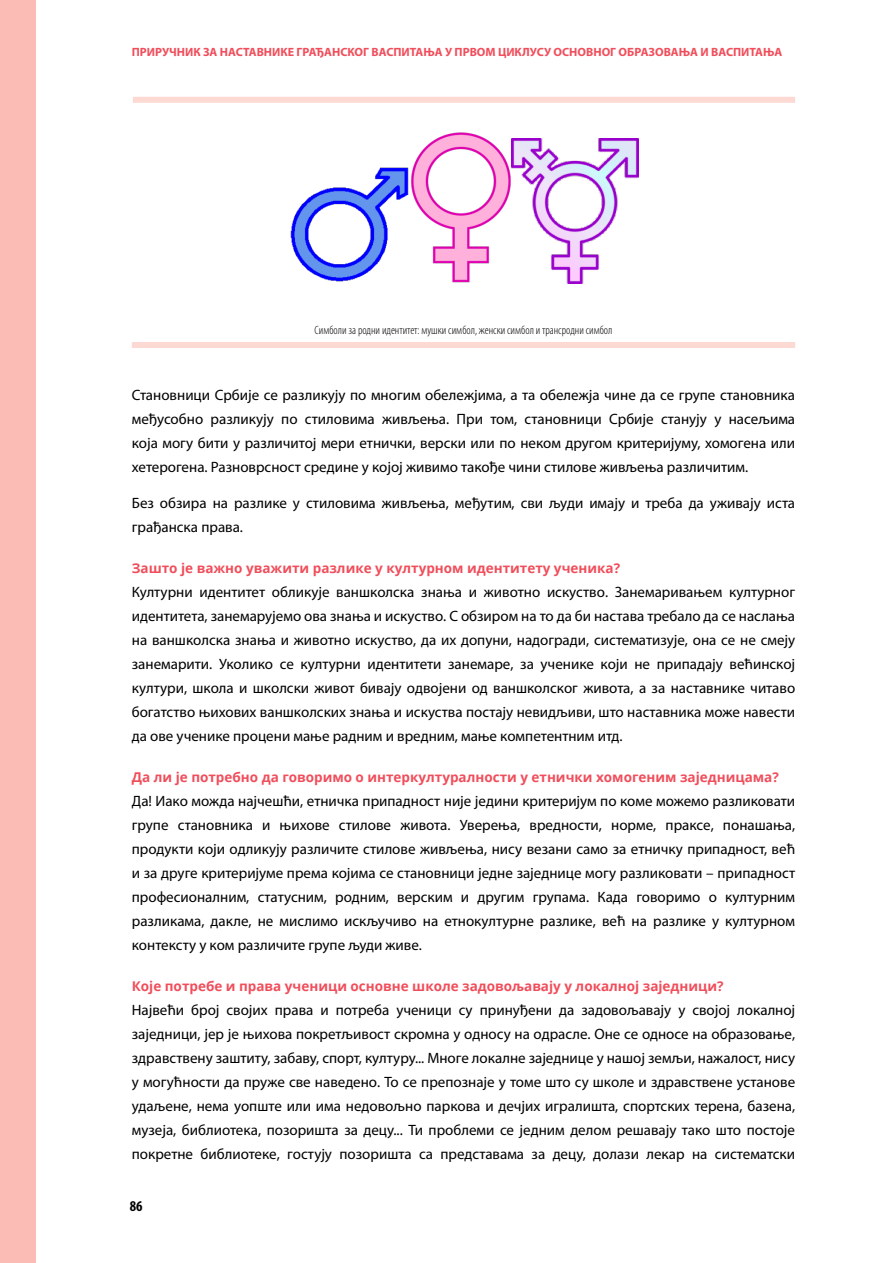
<style>
.page{position:relative;width:893px;height:1263px;background:#fff}
.page>*{position:absolute;margin:0;border:0;box-sizing:border-box;transform-origin:0 0}
.t1{font:15px/24px "Myriad Pro";color:#000;text-align:justify}
.t2{font:700 condensed 15px "Myriad Pro";color:#000}
.t3{font:700 13.5px "Open Sans";color:#f04e5b}
.t4{font:700 12px "Myriad Pro";color:#f04e5b}
.t5{font:300 condensed 12px "Myriad Pro";color:#000}
</style>
<div class="page">
<div style="left:0;top:0;width:35px;height:1263px;background:#fabcb4"></div>
<div style="left:133px;top:97px;width:662px;height:6px;background:#fcd9d2"></div>
<div style="left:132px;top:342px;width:663px;height:6px;background:#fcd9d2"></div>
<img style="left:290px;top:167px;width:119px;height:115px">
<img style="left:411px;top:132px;width:101px;height:151px">
<img style="left:512px;top:138px;width:126px;height:145px">
<p class="t4" style="left:132px;top:45px;width:652px">ПРИРУЧНИК ЗА НАСТАВНИКЕ ГРАЂАНСКОГ ВАСПИТАЊА У ПРВОМ ЦИКЛУСУ ОСНОВНОГ ОБРАЗОВАЊА И ВАСПИТАЊА</p>
<p class="t5" style="left:315px;top:323px;width:299px">Симболи за родни идентитет: мушки симбол, женски симбол и трансродни симбол</p>
<p class="t1" style="left:132px;top:383px;width:665px">Становници Србије се разликују по многим обележјима, а та обележја чине да се групе становника међусобно разликују по стиловима живљења. При том, становници Србије станују у насељима која могу бити у различитој мери етнички, верски или по неком другом критеријуму, хомогена или хетерогена. Разноврсност средине у којој живимо такође чини стилове живљења различитим.</p>
<p class="t1" style="left:132px;top:491px;width:665px">Без обзира на разлике у стиловима живљења, међутим, сви људи имају и треба да уживају иста грађанска права.</p>
<p class="t3" style="left:132px;top:559px;width:490px">Зашто је важно уважити разлике у културном идентитету ученика?</p>
<p class="t1" style="left:132px;top:580px;width:665px">Културни идентитет обликује ваншколска знања и животно искуство. Занемаривањем културног идентитета, занемарујемо ова знања и искуство. С обзиром на то да би настава требало да се наслања на ваншколска знања и животно искуство, да их допуни, надогради, систематизује, она се не смеју занемарити. Уколико се културни идентитети занемаре, за ученике који не припадају већинској култури, школа и школски живот бивају одвојени од ваншколског живота, а за наставнике читаво богатство њихових ваншколских знања и искуства постају невидљиви, што наставника може навести да ове ученике процени мање радним и вредним, мање компетентним итд.</p>
<p class="t3" style="left:132px;top:767px;width:648px">Да ли је потребно да говоримо о интеркултуралности у етнички хомогеним заједницама?</p>
<p class="t1" style="left:132px;top:789px;width:665px">Да! Иако можда најчешћи, етничка припадност није једини критеријум по коме можемо разликовати групе становника и њихове стилове живота. Уверења, вредности, норме, праксе, понашања, продукти који одликују различите стилове живљења, нису везани само за етничку припадност, већ и за друге критеријуме према којима се становници једне заједнице могу разликовати – припадност професионалним, статусним, родним, верским и другим групама. Када говоримо о културним разликама, дакле, не мислимо искључиво на етнокултурне разлике, већ на разлике у културном контексту у ком различите групе људи живе.</p>
<p class="t3" style="left:132px;top:976px;width:593px">Које потребе и права ученици основне школе задовољавају у локалној заједници?</p>
<p class="t1" style="left:132px;top:998px;width:665px">Највећи број својих права и потреба ученици су принуђени да задовољавају у својој локалној заједници, јер је њихова покретљивост скромна у односу на одрасле. Оне се односе на образовање, здравствену заштиту, забаву, спорт, културу... Многе локалне заједнице у нашој земљи, нажалост, нису у могућности да пруже све наведено. То се препознаје у томе што су школе и здравствене установе удаљене, нема уопште или има недовољно паркова и дечјих игралишта, спортских терена, базена, музеја, библиотека, позоришта за децу... Ти проблеми се једним делом решавају тако што постоје покретне библиотеке, гостују позоришта са представама за децу, долази лекар на систематски</p>
<p class="t2" style="left:130px;top:1197px;width:14px">86</p>
</div>
